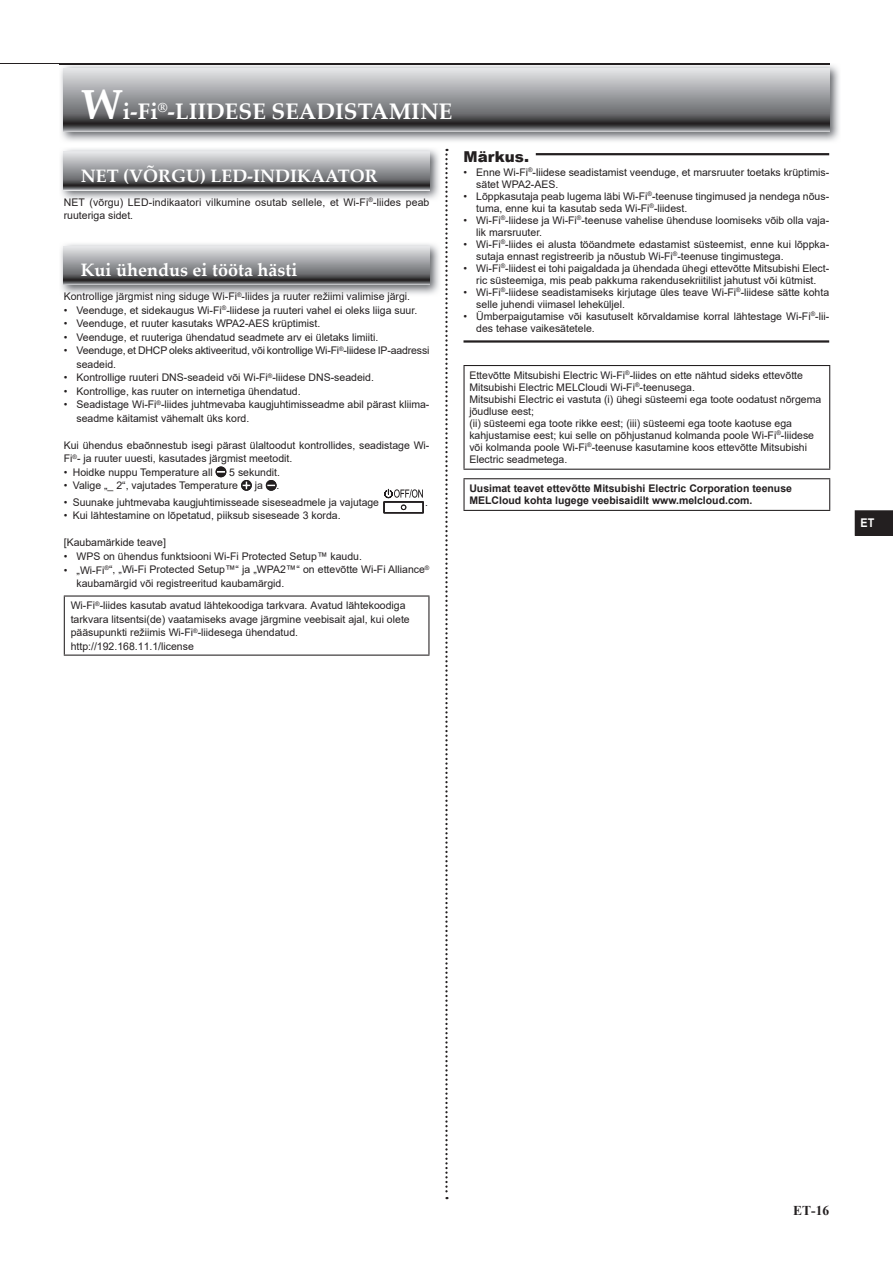
<style>
.page{position:relative;width:893px;height:1263px;background:#fff}
.page>*{position:absolute;margin:0;border:0;box-sizing:border-box;transform-origin:0 0}
.t1{font:700 22.5px "Palatino Linotype";color:#fff}
.t2{font:700 18px "Palatino Linotype";color:#fff}
.t3{font:900 15px "Arial";color:#231f20}
.t4{font:700 13.5px "Times New Roman";color:#231f20}
.t5{font:700 12px "Arial";color:#fff;scale:.9 1}
.t6{font:10.5px/12px "Arial";color:#231f20}
.t7{font:700 10.5px/12px "Arial";color:#231f20}
.s1{font-size:42px}
</style>
<div class="page">
<hr style="left:0;top:63px;width:829px;height:1px;background:#231f20">
<svg style="left:445px;top:149px;width:3px;height:1050px"></svg>
<svg style="left:855px;top:510px;width:38px;height:26px"></svg>
<img style="left:59px;top:63px;width:780px;height:78px">
<img style="left:59px;top:63px;width:770px;height:1px">
<svg style="left:64px;top:68px;width:765px;height:64px"></svg>
<img style="left:61px;top:149px;width:378px;height:50px">
<svg style="left:64px;top:152px;width:365px;height:38px"></svg>
<img style="left:61px;top:244px;width:378px;height:50px">
<svg style="left:64px;top:246px;width:365px;height:39px"></svg>
<svg style="left:216px;top:466px;width:10px;height:11px"></svg>
<svg style="left:241px;top:480px;width:11px;height:11px"></svg>
<svg style="left:266px;top:480px;width:11px;height:11px"></svg>
<svg style="left:383px;top:489px;width:41px;height:24px"></svg>
<hr style="left:64px;top:595px;width:365px;height:1px;background:#231f20">
<hr style="left:64px;top:596px;width:1px;height:58px;background:#231f20">
<hr style="left:428px;top:596px;width:1px;height:58px;background:#231f20">
<hr style="left:64px;top:654px;width:365px;height:2px;background:#231f20">
<hr style="left:536px;top:153px;width:293px;height:2px;background:#231f20">
<hr style="left:463px;top:340px;width:366px;height:3px;background:#231f20">
<hr style="left:463px;top:365px;width:367px;height:1px;background:#231f20">
<hr style="left:463px;top:366px;width:2px;height:103px;background:#231f20">
<hr style="left:829px;top:366px;width:1px;height:103px;background:#231f20">
<hr style="left:463px;top:469px;width:367px;height:1px;background:#231f20">
<hr style="left:463px;top:478px;width:367px;height:1px;background:#231f20">
<hr style="left:463px;top:479px;width:2px;height:31px;background:#231f20">
<hr style="left:829px;top:479px;width:1px;height:31px;background:#231f20">
<hr style="left:463px;top:510px;width:367px;height:1px;background:#231f20">
<h1 class="t1" style="left:81px;top:95px;width:373px"><span class="s1">W</span>i-Fi<sup>®</sup>-LIIDESE SEADISTAMINE</h1>
<h2 class="t2" style="left:81px;top:163px;width:298px">NET (VÕRGU) LED-INDIKAATOR</h2>
<p class="t6" style="left:64px;top:195px;width:367px;line-height:13.5px">NET (võrgu) LED-indikaatori vilkumine osutab sellele, et Wi-Fi<sup>®</sup>-liides peab ruuteriga sidet.</p>
<h2 class="t2" style="left:81px;top:257px;width:218px">Kui ühendus ei tööta hästi</h2>
<p class="t6" style="left:64px;top:291px;width:348px">Kontrollige järgmist ning siduge Wi-Fi<sup>®</sup>-liides ja ruuter režiimi valimise järgi.</p>
<p class="t6" style="left:64px;top:304px;width:355px">• Veenduge, et sidekaugus Wi-Fi<sup>®</sup>-liidese ja ruuteri vahel ei oleks liiga suur.</p>
<p class="t6" style="left:64px;top:318px;width:258px">• Veenduge, et ruuter kasutaks WPA2-AES krüptimist.</p>
<p class="t6" style="left:64px;top:331px;width:316px">• Veenduge, et ruuteriga ühendatud seadmete arv ei ületaks limiiti.</p>
<p class="t6" style="left:77px;top:344px;width:354px;line-height:13.5px;text-indent:-13px">• Veenduge, et DHCP oleks aktiveeritud, või kontrollige Wi-Fi<sup>®</sup>-liidese IP-aadressi seadeid.</p>
<p class="t6" style="left:64px;top:372px;width:312px">• Kontrollige ruuteri DNS-seadeid või Wi-Fi<sup>®</sup>-liidese DNS-seadeid.</p>
<p class="t6" style="left:64px;top:385px;width:238px">• Kontrollige, kas ruuter on internetiga ühendatud.</p>
<p class="t6" style="left:77px;top:398px;width:354px;line-height:13.5px;text-indent:-13px">• Seadistage Wi-Fi<sup>®</sup>-liides juhtmevaba kaugjuhtimisseadme abil pärast kliima&shy;seadme käitamist vähemalt üks kord.</p>
<p class="t6" style="left:64px;top:438px;width:367px;line-height:13.5px">Kui ühendus ebaõnnestub isegi pärast ülaltoodut kontrollides, seadistage Wi-<br>Fi<sup>®</sup>- ja ruuter uuesti, kasutades järgmist meetodit.</p>
<p class="t6" style="left:64px;top:466px;width:150px">• Hoidke nuppu Temperature all</p>
<p class="t6" style="left:229px;top:466px;width:52px">5 sekundit.</p>
<p class="t6" style="left:64px;top:480px;width:176px">• Valige „_ 2“, vajutades Temperature</p>
<p class="t6" style="left:255px;top:480px;width:10px">ja</p>
<p class="t6" style="left:277px;top:480px;width:4px">.</p>
<p class="t6" style="left:64px;top:496px;width:317px">• Suunake juhtmevaba kaugjuhtimisseade siseseadmele ja vajutage</p>
<p class="t6" style="left:425px;top:496px;width:4px">.</p>
<p class="t6" style="left:64px;top:510px;width:278px">• Kui lähtestamine on lõpetatud, piiksub siseseade 3 korda.</p>
<p class="t6" style="left:64px;top:537px;width:104px">[Kaubamärkide teave]</p>
<p class="t6" style="left:64px;top:550px;width:300px">• WPS on ühendus funktsiooni Wi-Fi Protected Setup™ kaudu.</p>
<p class="t6" style="left:77px;top:563px;width:354px;line-height:13.5px;text-indent:-13px">• „Wi-Fi<sup>®</sup>“, „Wi-Fi Protected Setup™“ ja „WPA2™“ on ettevõtte Wi-Fi Alliance<sup>® </sup>kaubamärgid või registreeritud kaubamärgid.</p>
<p class="t6" style="left:71px;top:599px;width:341px;line-height:13.5px">Wi-Fi<sup>®</sup>-liides kasutab avatud lähtekoodiga tarkvara. Avatud lähtekoodiga tarkvara litsentsi(de) vaatamiseks avage järgmine veebisait ajal, kui olete pääsupunkti režiimis Wi-Fi<sup>®</sup>-liidesega ühendatud. http://192.168.11.1/license</p>
<h3 class="t3" style="left:463px;top:145px;width:67px">Märkus.</h3>
<p class="t6" style="left:476px;top:166px;width:354px;text-indent:-13px">• Enne Wi-Fi<sup>®</sup>-liidese seadistamist veenduge, et marsruuter toetaks krüptimis&shy;sätet WPA2-AES.</p>
<p class="t6" style="left:476px;top:190px;width:354px;text-indent:-13px">• Lõppkasutaja peab lugema läbi Wi-Fi<sup>®</sup>-teenuse tingimused ja nendega nõus&shy;tuma, enne kui ta kasutab seda Wi-Fi<sup>®</sup>-liidest.</p>
<p class="t6" style="left:476px;top:214px;width:354px;text-indent:-13px">• Wi-Fi<sup>®</sup>-liidese ja Wi-Fi<sup>®</sup>-teenuse vahelise ühenduse loomiseks võib olla vaja&shy;lik marsruuter.</p>
<p class="t6" style="left:476px;top:238px;width:354px;text-indent:-13px">• Wi-Fi<sup>®</sup>-liides ei alusta tööandmete edastamist süsteemist, enne kui lõppka&shy;sutaja ennast registreerib ja nõustub Wi-Fi<sup>®</sup>-teenuse tingimustega.</p>
<p class="t6" style="left:463px;top:262px;width:367px;text-align:center">• Wi-Fi<sup>®</sup>-liidest ei tohi paigaldada ja ühendada ühegi ettevõtte Mitsubishi Elect&shy;ric süsteemiga, mis peab pakkuma rakendusekriitilist jahutust või kütmist.</p>
<p class="t6" style="left:476px;top:286px;width:354px;text-indent:-13px">• Wi-Fi<sup>®</sup>-liidese seadistamiseks kirjutage üles teave Wi-Fi<sup>®</sup>-liidese sätte kohta selle juhendi viimasel leheküljel.</p>
<p class="t6" style="left:476px;top:310px;width:354px;text-indent:-13px">• Ümberpaigutamise või kasutuselt kõrvaldamise korral lähtestage Wi-Fi<sup>®</sup>-lii&shy;des tehase vaikesätetele.</p>
<p class="t6" style="left:469px;top:369px;width:353px">Ettevõtte Mitsubishi Electric Wi-Fi<sup>®</sup>-liides on ette nähtud sideks ettevõtte Mitsubishi Electric MELCloudi Wi-Fi<sup>®</sup>-teenusega.<br>Mitsubishi Electric ei vastuta (i) ühegi süsteemi ega toote oodatust nõrgema jõudluse eest;<br>(ii) süsteemi ega toote rikke eest; (iii) süsteemi ega toote kaotuse ega kahjustamise eest; kui selle on põhjustanud kolmanda poole Wi-Fi<sup>®</sup>-liidese või kolmanda poole Wi-Fi<sup>®</sup>-teenuse kasutamine koos ettevõtte Mitsubishi Electric seadmetega.</p>
<p class="t7" style="left:469px;top:482px;width:324px">Uusimat teavet ettevõtte Mitsubishi Electric Corporation teenuse<br>MELCloud kohta lugege veebisaidilt www.melcloud.com.</p>
<p class="t5" style="left:860px;top:515px;width:17px">ET</p>
<p class="t4" style="left:793px;top:1200px;width:38px">ET-16</p>
</div>
